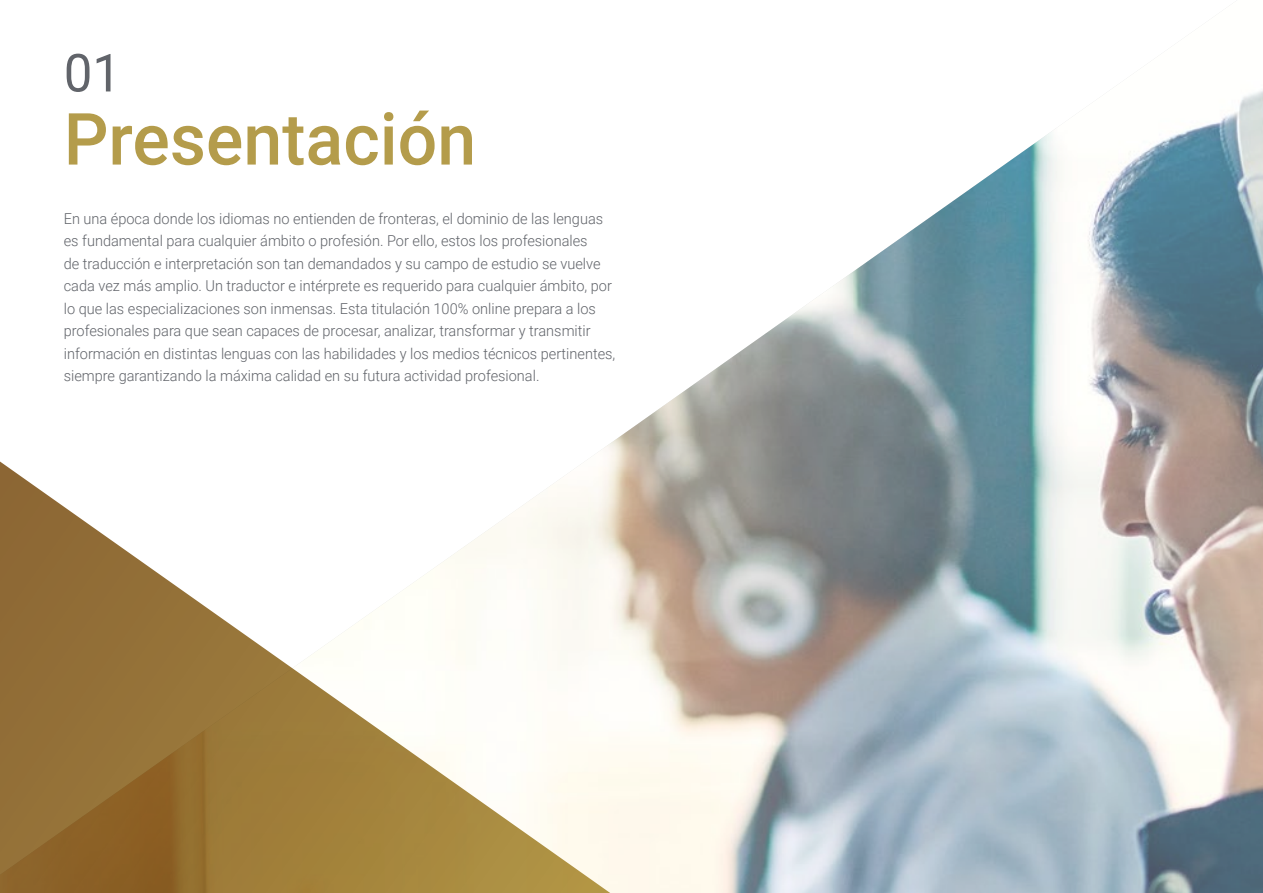
<style>
.page{position:relative;width:1263px;height:893px;background:#fff}
.page>*{position:absolute;margin:0;border:0;box-sizing:border-box;transform-origin:0 0}
.t1{font:500 72px "Roboto";color:#b49c4b}
.t2{font:52.5px "Roboto";color:#61646a}
.t3{font:300 15px/22.5px "Roboto";color:#61646a}
</style>
<div class="page">
<img style="left:607px;top:90px;width:656px;height:803px">
<svg style="left:0;top:446px;width:640px;height:447px"></svg>
<h2 class="t2" style="left:64px;top:36px;width:59px">01</h2>
<h1 class="t1" style="left:64px;top:89px;width:414px">Presentación</h1>
<p class="t3" style="left:64px;top:207px;width:553px">En una época donde los idiomas no entienden de fronteras, el dominio de las lenguas es fundamental para cualquier ámbito o profesión. Por ello, estos los profesionales<br>de traducción e interpretación son tan demandados y su campo de estudio se vuelve cada vez más amplio. Un traductor e intérprete es requerido para cualquier ámbito, por lo que las especializaciones son inmensas. Esta titulación 100% online prepara a los profesionales para que sean capaces de procesar, analizar, transformar y transmitir información en distintas lenguas con las habilidades y los medios técnicos pertinentes, siempre garantizando la máxima calidad en su futura actividad profesional.</p>
</div>
